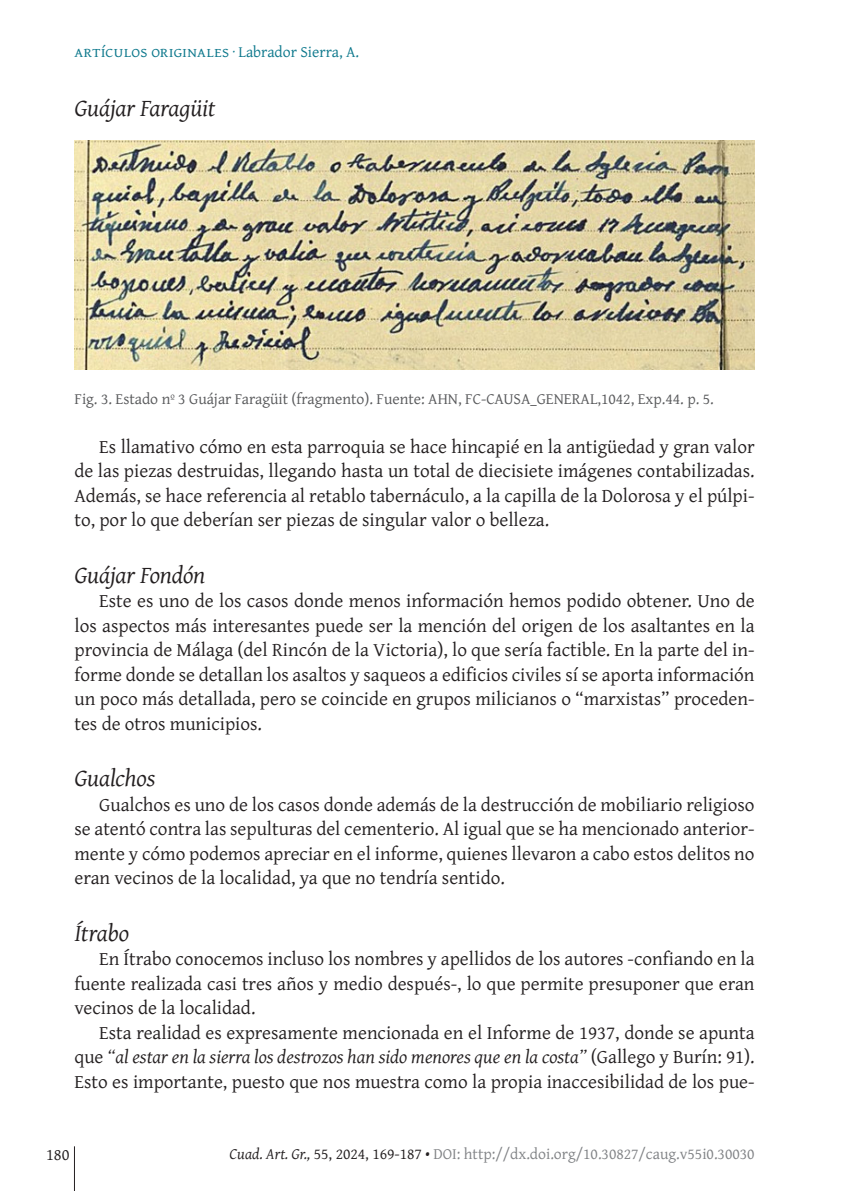
<style>
.page{position:relative;width:844px;height:1191px;background:#fff}
.page>*{position:absolute;margin:0;border:0;box-sizing:border-box;transform-origin:0 0}
.sps_tit_secc_2{font:italic 24.5px "Gentium Plus";letter-spacing:-.01em;color:#231f20}
.t1{font:19.25px/24.5px "Gentium Plus";color:#231f20;text-align:justify}
.t2{font:16.62px "Gentium Plus";color:#231f20}
.sps_figur_titulo{font:15.75px "Gentium Plus";color:#57585a}
.t3{font:15.75px "Gentium Plus";color:#808285}
.t4{font:15.75px "Gentium Plus";letter-spacing:.015em;color:#0d788c}
.s1{font-style:italic}
.s2{font-style:italic;color:#231f20}
.s3{color:#231f20}
</style>
<div class="page">
<hr style="left:74px;top:1146px;width:1px;height:45px;background:#231f20">
<img style="left:74px;top:140px;width:680px;height:229px">
<p class="t4" style="left:74px;top:37px;width:286px">artículos originales · Labrador Sierra, A.</p>
<p class="sps_tit_secc_2" style="left:74px;top:85px;width:142px">Guájar Faragüit</p>
<p class="sps_figur_titulo" style="left:74px;top:383px;width:640px">Fig. 3. Estado nº 3 Guájar Faragüit (fragmento). Fuente: AHN, FC-CAUSA_GENERAL,1042, Exp.44. p. 5.</p>
<p class="t1" style="left:74px;top:433px;width:681px;text-indent:25px">Es llamativo cómo en esta parroquia se hace hincapié en la antigüedad y gran valor de las piezas destruidas, llegando hasta un total de diecisiete imágenes contabilizadas.<br>Además, se hace referencia al retablo tabernáculo, a la capilla de la Dolorosa y el púlpi&shy;to, por lo que deberían ser piezas de singular valor o belleza.</p>
<p class="sps_tit_secc_2" style="left:74px;top:551px;width:132px">Guájar Fondón</p>
<p class="t1" style="left:74px;top:587px;width:681px;text-indent:25px">Este es uno de los casos donde menos información hemos podido obtener. Uno de los aspectos más interesantes puede ser la mención del origen de los asaltantes en la provincia de Málaga (del Rincón de la Victoria), lo que sería factible. En la parte del in&shy;forme donde se detallan los asaltos y saqueos a edificios civiles sí se aporta información un poco más detallada, pero se coincide en grupos milicianos o “marxistas” proceden&shy;tes de otros municipios.</p>
<p class="sps_tit_secc_2" style="left:74px;top:755px;width:82px">Gualchos</p>
<p class="t1" style="left:74px;top:790px;width:681px;text-indent:25px">Gualchos es uno de los casos donde además de la destrucción de mobiliario religioso se atentó contra las sepulturas del cementerio. Al igual que se ha mencionado anterior&shy;mente y cómo podemos apreciar en el informe, quienes llevaron a cabo estos delitos no eran vecinos de la localidad, ya que no tendría sentido.</p>
<p class="sps_tit_secc_2" style="left:74px;top:909px;width:56px">Ítrabo</p>
<p class="t1" style="left:74px;top:945px;width:681px;text-indent:25px">En Ítrabo conocemos incluso los nombres y apellidos de los autores -confiando en la fuente realizada casi tres años y medio después-, lo que permite presuponer que eran vecinos de la localidad.</p>
<p class="t1" style="left:74px;top:1018px;width:681px;text-indent:25px">Esta realidad es expresamente mencionada en el Informe de 1937, donde se apunta que <span class="s1">“al estar en la sierra los destrozos han sido menores que en la costa”</span> (Gallego y Burín: 91).<br>Esto es importante, puesto que nos muestra como la propia inaccesibilidad de los pue-</p>
<p class="t2" style="left:46px;top:1138px;width:25px">180</p>
<p class="t3" style="left:229px;top:1138px;width:526px"><span class="s2">Cuad. Art. Gr.,</span> <span class="s3">55, 2024, 169-187 •</span> DOI: http://dx.doi.org/10.30827/caug.v55i0.30030</p>
</div>
